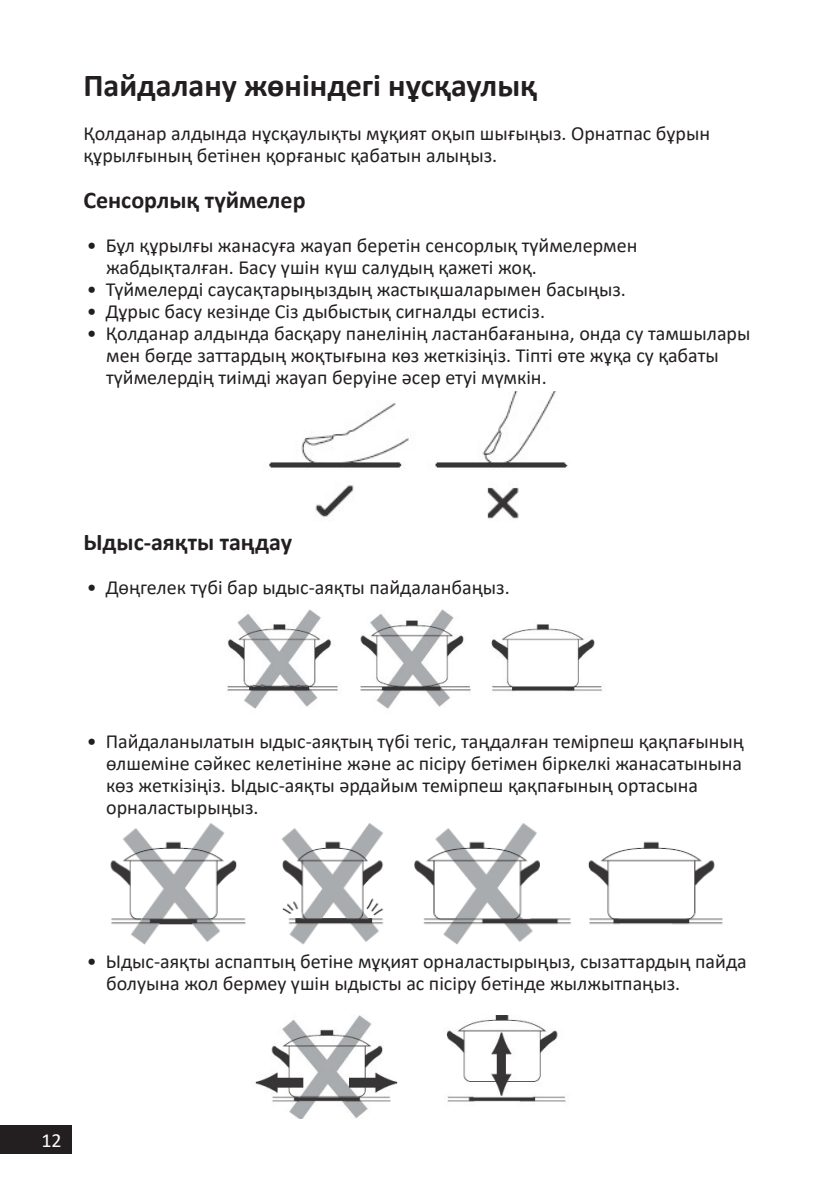
<style>
.page{position:relative;width:840px;height:1191px;background:#fff}
.page>*{position:absolute;margin:0;border:0;box-sizing:border-box;transform-origin:0 0}
.Заголовок_16{font:700 32px "Calibri";color:#231f20}
.Заголовок_12{font:700 24px "Calibri";color:#231f20}
.t1{font:20px/22px "Calibri";color:#231f20}
.t2{font:20px "Calibri";color:#fff}
</style>
<div class="page">
<div style="left:0;top:1125px;width:72px;height:29px;background:#231f20"></div>
<img style="left:269px;top:392px;width:299px;height:127px">
<img style="left:227px;top:609px;width:375px;height:100px">
<img style="left:255px;top:1015px;width:311px;height:104px">
<img style="left:110px;top:823px;width:613px;height:122px">
<p class="Заголовок_16" style="left:83px;top:63px;width:455px">Пайдалану жөніндегі нұсқаулық</p>
<p class="t1" style="left:83px;top:122px;width:627px">Қолданар алдында нұсқаулықты мұқият оқып шығыңыз. Орнатпас бұрын құрылғының бетінен қорғаныс қабатын алыңыз.</p>
<p class="Заголовок_12" style="left:83px;top:183px;width:223px">Сенсорлық түймелер</p>
<p class="t1" style="left:106px;top:234px;width:532px;text-indent:-19px">• Бұл құрылғы жанасуға жауап беретін сенсорлық түймелермен жабдықталған. Басу үшін күш салудың қажеті жоқ.</p>
<p class="t1" style="left:87px;top:278px;width:540px">• Түймелерді саусақтарыңыздың жастықшаларымен басыңыз.</p>
<p class="t1" style="left:87px;top:300px;width:459px">• Дұрыс басу кезінде Сіз дыбыстық сигналды естисіз.</p>
<p class="t1" style="left:106px;top:322px;width:645px;text-indent:-19px">• Қолданар алдында басқару панелінің ластанбағанына, онда су тамшылары мен бөгде заттардың жоқтығына көз жеткізіңіз. Тіпті өте жұқа су қабаты түймелердің тиімді жауап беруіне әсер етуі мүмкін.</p>
<p class="Заголовок_12" style="left:83px;top:525px;width:210px">Ыдыс-аяқты таңдау</p>
<p class="t1" style="left:87px;top:576px;width:424px">• Дөңгелек түбі бар ыдыс-аяқты пайдаланбаңыз.</p>
<p class="t1" style="left:106px;top:730px;width:639px;text-indent:-19px">• Пайдаланылатын ыдыс-аяқтың түбі тегіс, таңдалған темірпеш қақпағының өлшеміне сәйкес келетініне және ас пісіру бетімен біркелкі жанасатынына көз жеткізіңіз. Ыдыс-аяқты әрдайым темірпеш қақпағының ортасына орналастырыңыз.</p>
<p class="t1" style="left:106px;top:950px;width:641px;text-indent:-19px">• Ыдыс-аяқты аспаптың бетіне мұқият орналастырыңыз, сызаттардың пайда болуына жол бермеу үшін ыдысты ас пісіру бетінде жылжытпаңыз.</p>
<p class="t2" style="left:41px;top:1127px;width:22px">12</p>
</div>
